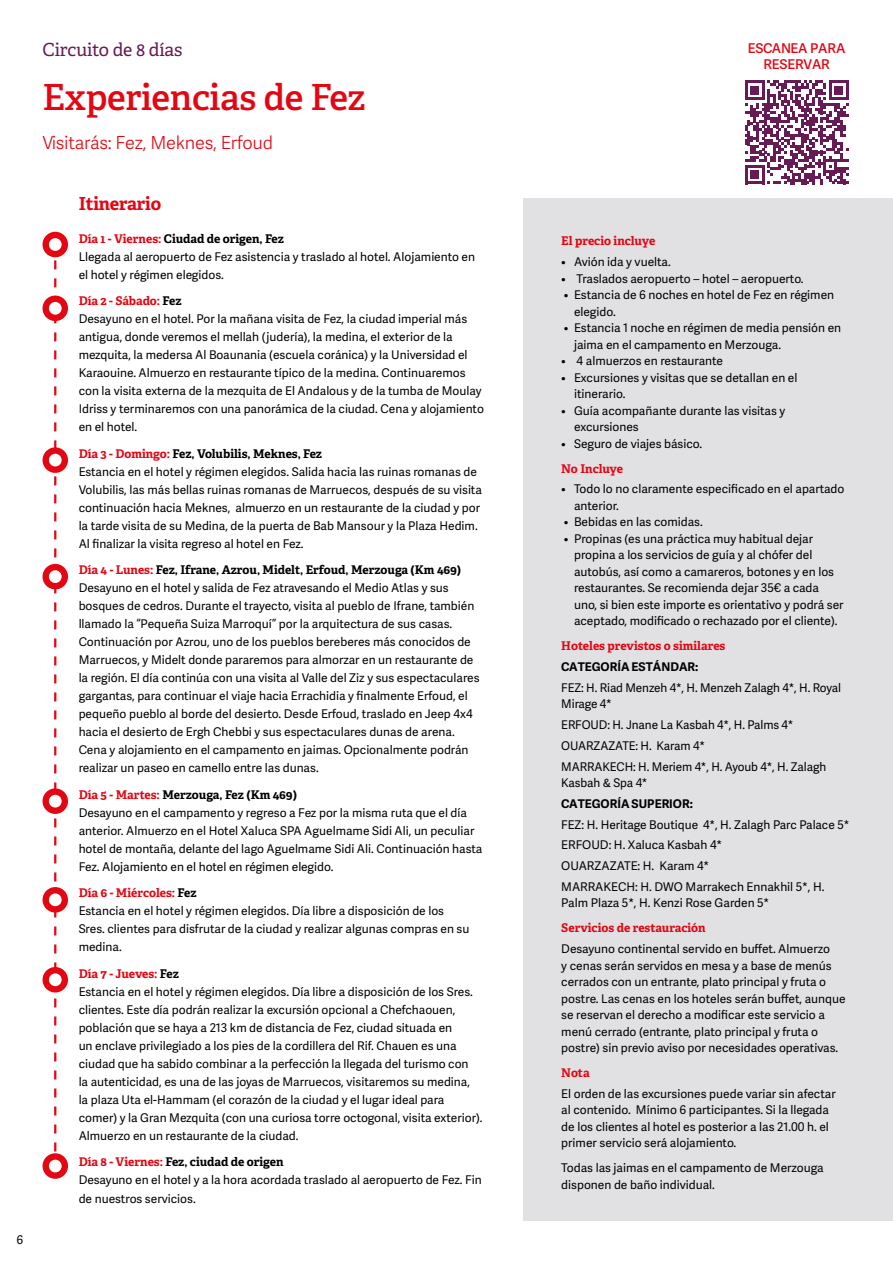
<style>
.page{position:relative;width:893px;height:1263px;background:#fff}
.page>*{position:absolute;margin:0;border:0;box-sizing:border-box;transform-origin:0 0}
.t1{font:600 36px "Adelle";letter-spacing:-.01em;color:#e30613}
.t2{font:300 18px "Adelle Sans";letter-spacing:-.01em;color:#e30613}
.t3{font:18px "Adelle";letter-spacing:-.01em;color:#671b54}
.t4{font:700 18px "Adelle";letter-spacing:-.01em;color:#e30613}
.t5{font:600 13.5px/16.2px "Adelle Sans";letter-spacing:-.01em;color:#e30613;text-align:center}
.t6{font:12px/18px "Adelle Sans";color:#000}
.t7{font:700 12px "Adelle";color:#000}
.t8{font:700 12px "Adelle";letter-spacing:-.005em;color:#e30613}
.t9{font:700 12px "Adelle Sans";color:#000}
.s1{color:#e30613}
.s2{color:#000}
</style>
<div class="page">
<svg style="left:54px;top:257px;width:2px;height:894px"></svg>
<div style="left:523px;top:198px;width:370px;height:1022px;background:#e1e1e4"></div>
<div style="left:43px;top:232px;width:25px;height:25px;background:#e30613;border-radius:50%"></div>
<div style="left:49px;top:238px;width:13px;height:13px;background:#fff;border-radius:50%"></div>
<div style="left:43px;top:296px;width:25px;height:25px;background:#e30613;border-radius:50%"></div>
<div style="left:49px;top:302px;width:13px;height:13px;background:#fff;border-radius:50%"></div>
<div style="left:43px;top:447px;width:25px;height:26px;background:#e30613;border-radius:50%"></div>
<div style="left:49px;top:454px;width:13px;height:12px;background:#fff;border-radius:50%"></div>
<div style="left:43px;top:564px;width:25px;height:25px;background:#e30613;border-radius:50%"></div>
<div style="left:49px;top:570px;width:13px;height:13px;background:#fff;border-radius:50%"></div>
<div style="left:43px;top:788px;width:25px;height:26px;background:#e30613;border-radius:50%"></div>
<div style="left:49px;top:795px;width:13px;height:12px;background:#fff;border-radius:50%"></div>
<div style="left:43px;top:887px;width:25px;height:25px;background:#e30613;border-radius:50%"></div>
<div style="left:49px;top:893px;width:13px;height:13px;background:#fff;border-radius:50%"></div>
<div style="left:43px;top:967px;width:25px;height:25px;background:#e30613;border-radius:50%"></div>
<div style="left:49px;top:973px;width:13px;height:13px;background:#fff;border-radius:50%"></div>
<div style="left:43px;top:1153px;width:25px;height:26px;background:#e30613;border-radius:50%"></div>
<div style="left:49px;top:1160px;width:13px;height:12px;background:#fff;border-radius:50%"></div>
<svg style="left:745px;top:80px;width:104px;height:104px"></svg>
<p class="t6" style="left:16px;top:1230px;width:8px">6</p>
<h2 class="t3" style="left:43px;top:39px;width:141px">Circuito de 8 días</h2>
<h1 class="t1" style="left:43px;top:75px;width:325px">Experiencias de Fez</h1>
<h2 class="t2" style="left:43px;top:132px;width:232px">Visitarás: Fez, Meknes, Erfoud</h2>
<h2 class="t4" style="left:79px;top:192px;width:84px">Itinerario</h2>
<p class="t7" style="left:79px;top:231px;width:207px"><span class="s1">Día 1 - Viernes:</span> Ciudad de origen, Fez</p>
<p class="t6" style="left:79px;top:247px;width:398px">Llegada al aeropuerto de Fez asistencia y traslado al hotel. Alojamiento en el hotel y régimen elegidos.</p>
<p class="t8" style="left:79px;top:293px;width:104px">Día 2 - Sábado: <span class="s2">Fez</span></p>
<p class="t6" style="left:79px;top:310px;width:407px">Desayuno en el hotel. Por la mañana visita de Fez, la ciudad imperial más antigua, donde veremos el mellah (judería), la medina, el exterior de la mezquita, la medersa Al Boaunania (escuela coránica) y la Universidad el Karaouine. Almuerzo en restaurante típico de la medina. Continuaremos con la visita externa de la mezquita de El Andalous y de la tumba de Moulay Idriss y terminaremos con una panorámica de la ciudad. Cena y alojamiento en el hotel.</p>
<p class="t7" style="left:79px;top:446px;width:245px"><span class="s1">Día 3 - Domingo:</span> Fez, Volubilis, Meknes, Fez</p>
<p class="t6" style="left:79px;top:462px;width:405px">Estancia en el hotel y régimen elegidos. Salida hacia las ruinas romanas de Volubilis, las más bellas ruinas romanas de Marruecos, después de su visita continuación hacia Meknes, almuerzo en un restaurante de la ciudad y por la tarde visita de su Medina, de la puerta de Bab Mansour y la Plaza Hedim.<br>Al finalizar la visita regreso al hotel en Fez.</p>
<p class="t7" style="left:79px;top:562px;width:384px"><span class="s1">Día 4 - Lunes:</span> Fez, Ifrane, Azrou, Midelt, Erfoud, Merzouga (Km 469)</p>
<p class="t6" style="left:79px;top:579px;width:402px">Desayuno en el hotel y salida de Fez atravesando el Medio Atlas y sus bosques de cedros. Durante el trayecto, visita al pueblo de Ifrane, también llamado la “Pequeña Suiza Marroquí” por la arquitectura de sus casas.<br>Continuación por Azrou, uno de los pueblos bereberes más conocidos de Marruecos, y Midelt donde pararemos para almorzar en un restaurante de la región. El día continúa con una visita al Valle del Ziz y sus espectaculares gargantas, para continuar el viaje hacia Errachidia y finalmente Erfoud, el pequeño pueblo al borde del desierto. Desde Erfoud, traslado en Jeep 4x4 hacia el desierto de Ergh Chebbi y sus espectaculares dunas de arena.<br>Cena y alojamiento en el campamento en jaimas. Opcionalmente podrán realizar un paseo en camello entre las dunas.</p>
<p class="t7" style="left:79px;top:787px;width:220px"><span class="s1">Día 5 - Martes:</span> Merzouga, Fez (Km 469)</p>
<p class="t6" style="left:79px;top:803px;width:405px">Desayuno en el campamento y regreso a Fez por la misma ruta que el día anterior. Almuerzo en el Hotel Xaluca SPA Aguelmame Sidi Ali, un peculiar hotel de montaña, delante del lago Aguelmame Sidi Ali. Continuación hasta Fez. Alojamiento en el hotel en régimen elegido.</p>
<p class="t8" style="left:79px;top:885px;width:119px">Día 6 - Miércoles: <span class="s2">Fez</span></p>
<p class="t6" style="left:79px;top:902px;width:392px">Estancia en el hotel y régimen elegidos. Día libre a disposición de los<br>Sres. clientes para disfrutar de la ciudad y realizar algunas compras en su medina.</p>
<p class="t8" style="left:79px;top:966px;width:102px">Día 7 - Jueves: <span class="s2">Fez</span></p>
<p class="t6" style="left:79px;top:982px;width:405px">Estancia en el hotel y régimen elegidos. Día libre a disposición de los Sres. clientes. Este día podrán realizar la excursión opcional a Chefchaouen, población que se haya a 213 km de distancia de Fez, ciudad situada en<br>un enclave privilegiado a los pies de la cordillera del Rif. Chauen es una ciudad que ha sabido combinar a la perfección la llegada del turismo con<br>la autenticidad, es una de las joyas de Marruecos, visitaremos su medina,<br>la plaza Uta el-Hammam (el corazón de la ciudad y el lugar ideal para comer) y la Gran Mezquita (con una curiosa torre octogonal, visita exterior).<br>Almuerzo en un restaurante de la ciudad.</p>
<p class="t7" style="left:79px;top:1154px;width:206px"><span class="s1">Día 8 - Viernes:</span> Fez, ciudad de origen</p>
<p class="t6" style="left:79px;top:1171px;width:405px">Desayuno en el hotel y a la hora acordada traslado al aeropuerto de Fez. Fin de nuestros servicios.</p>
<p class="t5" style="left:748px;top:40px;width:99px">ESCANEA PARA<br>RESERVAR</p>
<p class="t8" style="left:561px;top:233px;width:96px">El precio incluye</p>
<p class="t6" style="left:561px;top:252px;width:111px">• Avión ida y vuelta.</p>
<p class="t6" style="left:561px;top:269px;width:244px">• Traslados aeropuerto – hotel – aeropuerto.</p>
<p class="t6" style="left:574px;top:286px;width:262px;line-height:16.5px;text-indent:-10px">• Estancia de 6 noches en hotel de Fez en régimen elegido.</p>
<p class="t6" style="left:574px;top:319px;width:269px;line-height:16.5px;text-indent:-10px">• Estancia 1 noche en régimen de media pensión en jaima en el campamento en Merzouga.</p>
<p class="t6" style="left:561px;top:351px;width:163px">• 4 almuerzos en restaurante</p>
<p class="t6" style="left:574px;top:369px;width:225px;line-height:16.5px;text-indent:-13px">• Excursiones y visitas que se detallan en el itinerario.</p>
<p class="t6" style="left:574px;top:402px;width:213px;line-height:16.5px;text-indent:-13px">• Guía acompañante durante las visitas y excursiones</p>
<p class="t6" style="left:561px;top:434px;width:142px">• Seguro de viajes básico.</p>
<p class="t8" style="left:561px;top:461px;width:63px">No Incluye</p>
<p class="t6" style="left:574px;top:480px;width:272px;line-height:16.5px;text-indent:-13px">• Todo lo no claramente especificado en el apartado anterior.</p>
<p class="t6" style="left:564px;top:513px;width:140px">• Bebidas en las comidas.</p>
<p class="t6" style="left:574px;top:530px;width:271px;line-height:16.5px;text-indent:-10px">• Propinas (es una práctica muy habitual dejar propina a los servicios de guía y al chófer del autobús, así como a camareros, botones y en los restaurantes. Se recomienda dejar 35€ a cada uno, si bien este importe es orientativo y podrá ser aceptado, modificado o rechazado por el cliente).</p>
<p class="t8" style="left:561px;top:638px;width:166px">Hoteles previstos o similares</p>
<p class="t9" style="left:561px;top:660px;width:139px">CATEGORÍA ESTÁNDAR:</p>
<p class="t6" style="left:561px;top:679px;width:281px;line-height:16.5px">FEZ: H. Riad Menzeh 4*, H. Menzeh Zalagh 4*, H. Royal<br>Mirage 4*</p>
<p class="t6" style="left:561px;top:714px;width:267px;line-height:20.7px">ERFOUD: H. Jnane La Kasbah 4*, H. Palms 4*<br>OUARZAZATE: H. Karam 4*<br>MARRAKECH: H. Meriem 4*, H. Ayoub 4*, H. Zalagh</p>
<p class="t6" style="left:561px;top:773px;width:88px">Kasbah &amp; Spa 4*</p>
<p class="t9" style="left:561px;top:797px;width:133px">CATEGORÍA SUPERIOR:</p>
<p class="t6" style="left:561px;top:814px;width:289px;line-height:20.7px">FEZ: H. Heritage Boutique 4*, H. Zalagh Parc Palace 5* ERFOUD: H. Xaluca Kasbah 4*<br>OUARZAZATE: H. Karam 4*<br>MARRAKECH: H. DWO Marrakech Ennakhil 5*, H.</p>
<p class="t6" style="left:561px;top:894px;width:209px">Palm Plaza 5*, H. Kenzi Rose Garden 5*</p>
<p class="t8" style="left:561px;top:920px;width:146px">Servicios de restauración</p>
<p class="t6" style="left:561px;top:940px;width:286px;line-height:16.5px">Desayuno continental servido en buffet. Almuerzo<br>y cenas serán servidos en mesa y a base de menús cerrados con un entrante, plato principal y fruta o postre. Las cenas en los hoteles serán buffet, aunque se reservan el derecho a modificar este servicio a menú cerrado (entrante, plato principal y fruta o postre) sin previo aviso por necesidades operativas.</p>
<p class="t8" style="left:561px;top:1065px;width:30px">Nota</p>
<p class="t6" style="left:561px;top:1085px;width:276px;line-height:16.5px">El orden de las excursiones puede variar sin afectar al contenido. Mínimo 6 participantes. Si la llegada de los clientes al hotel es posterior a las 21.00 h. el primer servicio será alojamiento.</p>
<p class="t6" style="left:561px;top:1159px;width:264px;line-height:16.5px">Todas las jaimas en el campamento de Merzouga disponen de baño individual.</p>
</div>
